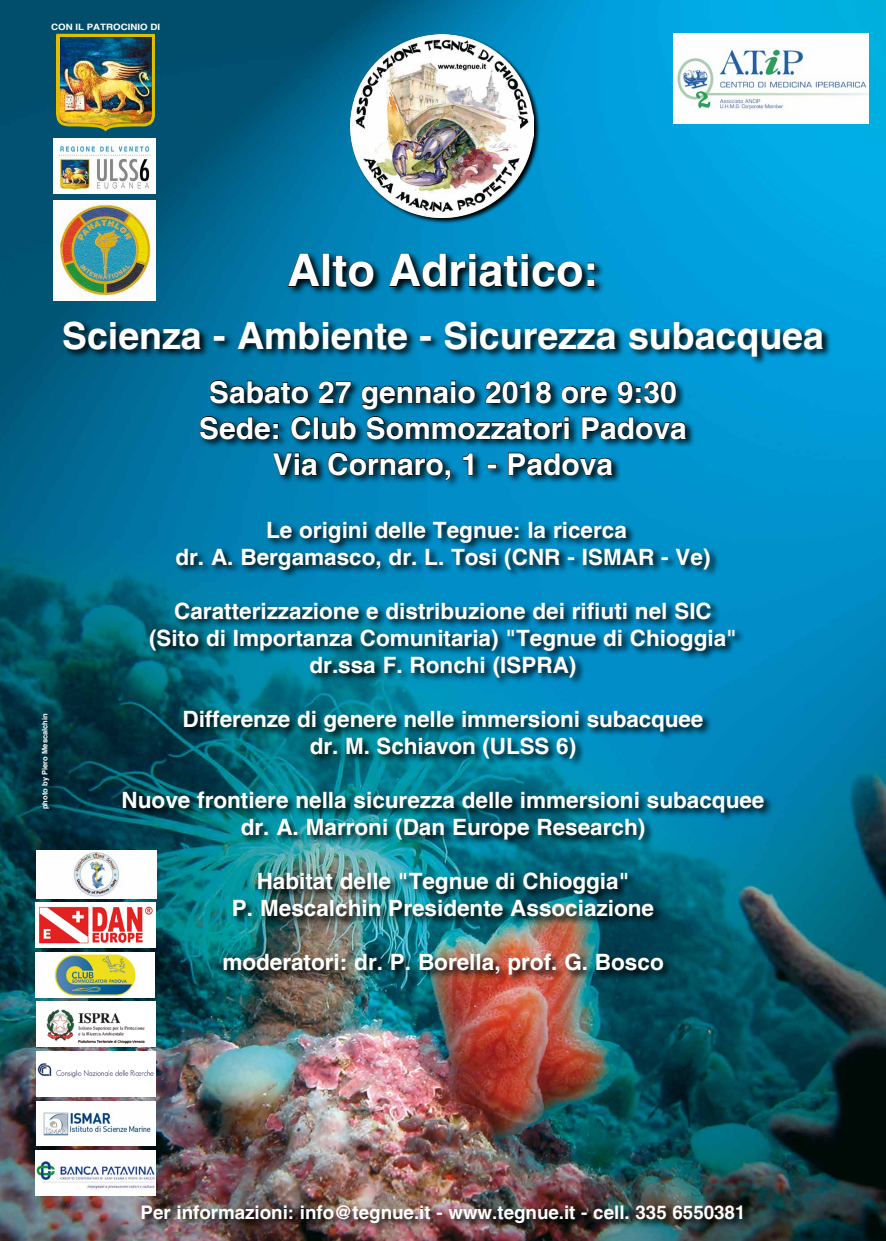
<style>
.page{position:relative;width:886px;height:1241px;background:#fff}
.page>*{position:absolute;margin:0;border:0;box-sizing:border-box;transform-origin:0 0}
.t1{font:700 45px "Helvetica";color:#fff}
.t2{font:700 37.5px "Helvetica";color:#fffffe}
.t3{font:700 30px/36px "Helvetica";color:#fff;text-align:center}
.t4{font:700 22.5px/27px "Helvetica";color:#fffffe;text-align:center}
.t5{font:700 18.75px "Helvetica";color:#fffffe}
.t6{font:700 8.75px "Helvetica";color:#fffffe;scale:1.11 1}
.t7{font:700 7.5px "Helvetica";color:#fff}
</style>
<div class="page">
<img style="left:0;top:0;width:886px;height:1240px">
<svg style="left:62px;top:251px;width:770px;height:115px;background:#0079a9"></svg>
<svg style="left:288px;top:253px;width:32px;height:34px"></svg>
<div style="left:323px;top:254px;width:6px;height:32px;border:1px solid #000"></div>
<svg style="left:332px;top:256px;width:42px;height:31px"></svg>
<svg style="left:389px;top:253px;width:206px;height:34px;background:#004e6d"></svg>
<svg style="left:41px;top:711px;width:18px;height:106px;background:#002f3c"></svg>
<svg style="left:121px;top:378px;width:652px;height:605px;background:#097292"></svg>
<svg style="left:210px;top:380px;width:98px;height:23px;background:#003d56"></svg>
<svg style="left:319px;top:381px;width:32px;height:22px"></svg>
<svg style="left:362px;top:380px;width:113px;height:29px;background:#004c6b"></svg>
<svg style="left:485px;top:381px;width:45px;height:22px"></svg>
<svg style="left:536px;top:381px;width:15px;height:22px"></svg>
<svg style="left:562px;top:386px;width:45px;height:17px"></svg>
<svg style="left:617px;top:381px;width:59px;height:22px"></svg>
<svg style="left:200px;top:416px;width:78px;height:23px;background:#003d56"></svg>
<svg style="left:291px;top:416px;width:20px;height:23px"></svg>
<div style="left:314px;top:417px;width:4px;height:22px;border:1px solid #000"></div>
<svg style="left:322px;top:417px;width:34px;height:22px"></svg>
<svg style="left:367px;top:416px;width:202px;height:23px;background:#004a69"></svg>
<svg style="left:582px;top:417px;width:104px;height:22px;background:#004966"></svg>
<svg style="left:273px;top:452px;width:44px;height:23px"></svg>
<svg style="left:328px;top:452px;width:122px;height:28px;background:#004e6f"></svg>
<svg style="left:463px;top:453px;width:10px;height:22px"></svg>
<svg style="left:488px;top:464px;width:8px;height:4px"></svg>
<svg style="left:508px;top:453px;width:104px;height:22px;background:#004864"></svg>
<svg style="left:351px;top:34px;width:190px;height:191px;background:#0485b9"></svg>
<img style="left:351px;top:34px;width:182px;height:183px">
<img style="left:140px;top:1203px;width:611px;height:29px">
<img style="left:36px;top:1051px;width:119px;height:45px">
<img style="left:53px;top:138px;width:102px;height:55px">
<img style="left:673px;top:33px;width:195px;height:90px">
<img style="left:56px;top:34px;width:99px;height:97px">
<img style="left:53px;top:201px;width:102px;height:99px">
<img style="left:36px;top:850px;width:120px;height:47px">
<img style="left:36px;top:1100px;width:119px;height:45px">
<img style="left:35px;top:1150px;width:120px;height:45px">
<img style="left:36px;top:1001px;width:120px;height:45px">
<img style="left:35px;top:952px;width:120px;height:45px">
<img style="left:35px;top:902px;width:120px;height:45px">
<p class="t6" style="left:51px;top:22px;width:100px">CON IL PATROCINIO DI</p>
<h1 class="t1" style="left:287px;top:244px;width:313px">Alto Adriatico:</h1>
<h2 class="t2" style="left:62px;top:314px;width:763px">Scienza - Ambiente - Sicurezza subacquea</h2>
<p class="t7" style="left:40px;top:809px;width:97px;rotate:-90deg">photo by Piero Mescalchin</p>
<h3 class="t3" style="left:199px;top:374px;width:489px">Sabato 27 gennaio 2018 ore 9:30<br>Sede: Club Sommozzatori Padova<br>Via Cornaro, 1 - Padova</h3>
<p class="t4" style="left:175px;top:516px;width:537px">Le origini delle Tegnue: la ricerca<br>dr. A. Bergamasco, dr. L. Tosi (CNR - ISMAR - Ve)</p>
<p class="t4" style="left:149px;top:597px;width:589px">Caratterizzazione e distribuzione dei rifiuti nel SIC (Sito di Importanza Comunitaria) "Tegnue di Chioggia" dr.ssa F. Ronchi (ISPRA)</p>
<p class="t4" style="left:183px;top:705px;width:522px">Differenze di genere nelle immersioni subacquee dr. M. Schiavon (ULSS 6)</p>
<p class="t4" style="left:122px;top:786px;width:644px">Nuove frontiere nella sicurezza delle immersioni subacquee dr. A. Marroni (Dan Europe Research)</p>
<p class="t4" style="left:232px;top:867px;width:424px">Habitat delle "Tegnue di Chioggia"<br>P. Mescalchin Presidente Associazione</p>
<p class="t4" style="left:222px;top:948px;width:443px">moderatori: dr. P. Borella, prof. G. Bosco</p>
<p class="t5" style="left:140px;top:1201px;width:606px">Per informazioni: info@tegnue.it - www.tegnue.it - cell. 335 6550381</p>
</div>
